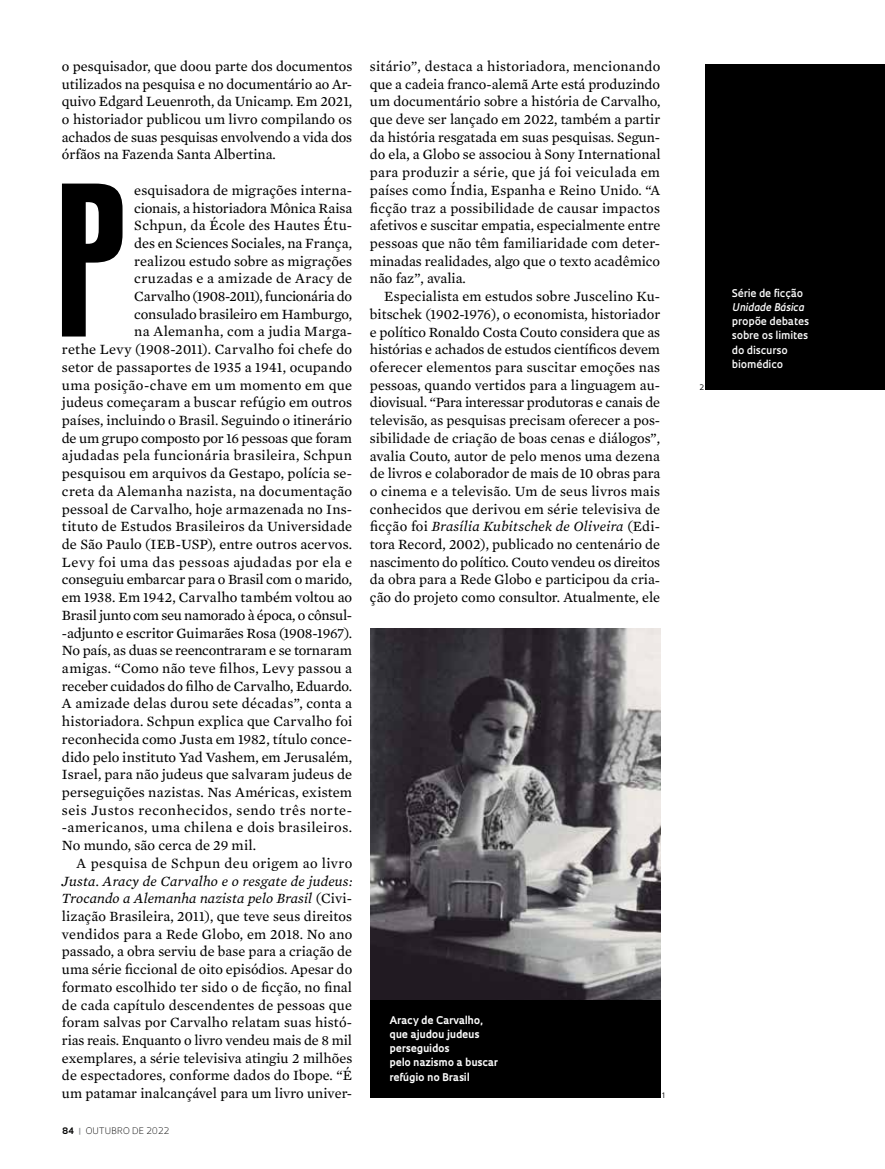
<style>
.page{position:relative;width:885px;height:1169px;background:#fff}
.page>*{position:absolute;margin:0;border:0;box-sizing:border-box;transform-origin:0 0}
.t1{font:195.45px "Swiss 924 BT Regular B";color:#000}
.t2{font:14.4px/17.7px "Mercury Text G2";color:#000;text-align:justify}
.t3{font:14.4px "Mercury Text G2";letter-spacing:.02em;color:#000}
.t4{font:14.4px "Mercury Text G2";letter-spacing:.03em;color:#000}
.t5{font:14.4px "Mercury Text G2";letter-spacing:-.02em;color:#000}
.t6{font:14.4px "Mercury Text G2";letter-spacing:.04em;color:#000}
.t7{font:700 10.35px/14.1px "Oculum";color:#fff}
.t8{font:600 10.35px/14.1px "Oculum";color:#fff}
.t9{font:italic 600 10.35px "Oculum";color:#fff}
.t10{font:300 8.7px "Oculum";letter-spacing:.015em;color:#000}
.t11{font:7.35px "Oculum";color:#000}
.s1{font-style:italic}
.s2{font-weight:700}
.s3{font-weight:700;color:#939598}
</style>
<div class="page">
<img style="left:370px;top:628px;width:290px;height:372px">
<div style="left:370px;top:1000px;width:290px;height:98px;background:#000"></div>
<div style="left:706px;top:64px;width:179px;height:326px;background:#000"></div>
<p class="t2" style="left:62px;top:56px;width:292px">o pesquisador, que doou parte dos documentos utilizados na pesquisa e no documentário ao Ar&shy;quivo Edgard Leuenroth, da Unicamp. Em 2021, o historiador publicou um livro compilando os achados de suas pesquisas envolvendo a vida dos órfãos na Fazenda Santa Albertina.</p>
<h1 class="t1" style="left:55px;top:144px;width:71px">P</h1>
<p class="t2" style="left:134px;top:180px;width:219px">esquisadora de migrações interna-</p>
<p class="t2" style="left:134px;top:198px;width:219px">cionais, a historiadora Mônica Raisa</p>
<p class="t2" style="left:134px;top:216px;width:219px">Schpun, da École des Hautes Étu-</p>
<p class="t2" style="left:134px;top:233px;width:219px">des en Sciences Sociales, na França,</p>
<p class="t2" style="left:134px;top:251px;width:219px">realizou estudo sobre as migrações</p>
<p class="t3" style="left:134px;top:268px;width:219px">cruzadas e a amizade de Aracy de</p>
<p class="t5" style="left:134px;top:286px;width:219px">Carvalho (1908-2011), funcionária do</p>
<p class="t2" style="left:134px;top:304px;width:219px">consulado brasileiro em Hamburgo,</p>
<p class="t3" style="left:134px;top:321px;width:219px">na Alemanha, com a judia Marga-</p>
<p class="t2" style="left:62px;top:340px;width:292px">rethe Levy (1908-2011). Carvalho foi chefe do</p>
<p class="t2" style="left:62px;top:357px;width:292px">setor de passaportes de 1935 a 1941, ocupando</p>
<p class="t3" style="left:62px;top:374px;width:292px">uma posição-chave em um momento em que</p>
<p class="t2" style="left:62px;top:393px;width:292px">judeus começaram a buscar refúgio em outros</p>
<p class="t2" style="left:62px;top:410px;width:292px">países, incluindo o Brasil. Seguindo o itinerário</p>
<p class="t2" style="left:62px;top:428px;width:292px">de um grupo composto por 16 pessoas que foram</p>
<p class="t3" style="left:62px;top:445px;width:292px">ajudadas pela funcionária brasileira, Schpun</p>
<p class="t2" style="left:62px;top:464px;width:292px">pesquisou em arquivos da Gestapo, polícia se-</p>
<p class="t2" style="left:62px;top:481px;width:292px">creta da Alemanha nazista, na documentação</p>
<p class="t2" style="left:62px;top:499px;width:292px">pessoal de Carvalho, hoje armazenada no Ins-</p>
<p class="t2" style="left:62px;top:517px;width:292px">tituto de Estudos Brasileiros da Universidade</p>
<p class="t2" style="left:62px;top:534px;width:292px">de São Paulo (IEB-USP), entre outros acervos.</p>
<p class="t4" style="left:62px;top:551px;width:292px">Levy foi uma das pessoas ajudadas por ela e</p>
<p class="t2" style="left:62px;top:570px;width:292px">conseguiu embarcar para o Brasil com o marido,</p>
<p class="t2" style="left:62px;top:588px;width:292px">em 1938. Em 1942, Carvalho também voltou ao</p>
<p class="t5" style="left:62px;top:604px;width:292px">Brasil junto com seu namorado à época, o cônsul-</p>
<p class="t2" style="left:62px;top:623px;width:292px">-adjunto e escritor Guimarães Rosa (1908-1967).</p>
<p class="t2" style="left:62px;top:641px;width:292px">No país, as duas se reencontraram e se tornaram</p>
<p class="t2" style="left:62px;top:658px;width:292px">amigas. “Como não teve filhos, Levy passou a</p>
<p class="t2" style="left:62px;top:676px;width:292px">receber cuidados do filho de Carvalho, Eduardo.</p>
<p class="t2" style="left:62px;top:694px;width:292px">A amizade delas durou sete décadas”, conta a</p>
<p class="t2" style="left:62px;top:711px;width:292px">historiadora. Schpun explica que Carvalho foi</p>
<p class="t2" style="left:62px;top:729px;width:292px">reconhecida como Justa em 1982, título conce-</p>
<p class="t2" style="left:62px;top:747px;width:292px">dido pelo instituto Yad Vashem, em Jerusalém,</p>
<p class="t2" style="left:62px;top:765px;width:292px">Israel, para não judeus que salvaram judeus de</p>
<p class="t2" style="left:62px;top:782px;width:292px">perseguições nazistas. Nas Américas, existem</p>
<p class="t6" style="left:62px;top:799px;width:292px">seis Justos reconhecidos, sendo três norte-</p>
<p class="t4" style="left:62px;top:817px;width:292px">-americanos, uma chilena e dois brasileiros.</p>
<p class="t2" style="left:62px;top:835px;width:196px">No mundo, são cerca de 29 mil.</p>
<p class="t4" style="left:76px;top:852px;width:277px">A pesquisa de Schpun deu origem ao livro</p>
<p class="t2" style="left:62px;top:871px;width:292px"><span class="s1">Justa. Aracy de Carvalho e o resgate de judeus:<br>Trocando a Alemanha nazista pelo Brasil</span> (Civi&shy;lização Brasileira, 2011), que teve seus direitos vendidos para a Rede Globo, em 2018. No ano passado, a obra serviu de base para a criação de uma série ficcional de oito episódios. Apesar do formato escolhido ter sido o de ficção, no final de cada capítulo descendentes de pessoas que foram salvas por Carvalho relatam suas histó&shy;rias reais. Enquanto o livro vendeu mais de 8 mil exemplares, a série televisiva atingiu 2 milhões de espectadores, conforme dados do Ibope. “É um patamar inalcançável para um livro univer-</p>
<p class="t10" style="left:62px;top:1124px;width:109px"><span class="s2">84</span> <span class="s3">|</span> OUTUBRO DE 2022</p>
<p class="t2" style="left:370px;top:56px;width:292px">sitário”, destaca a historiadora, mencionando que a cadeia franco-alemã Arte está produzindo um documentário sobre a história de Carvalho, que deve ser lançado em 2022, também a partir da história resgatada em suas pesquisas. Segun&shy;do ela, a Globo se associou à Sony International para produzir a série, que já foi veiculada em países como Índia, Espanha e Reino Unido. “A ficção traz a possibilidade de causar impactos afetivos e suscitar empatia, especialmente entre pessoas que não têm familiaridade com deter&shy;minadas realidades, algo que o texto acadêmico não faz”, avalia.</p>
<p class="t2" style="left:370px;top:287px;width:292px;text-indent:14px">Especialista em estudos sobre Juscelino Ku&shy;bitschek (1902-1976), o economista, historiador e político Ronaldo Costa Couto considera que as histórias e achados de estudos científicos devem oferecer elementos para suscitar emoções nas pessoas, quando vertidos para a linguagem au&shy;diovisual. “Para interessar produtoras e canais de televisão, as pesquisas precisam oferecer a pos&shy;sibilidade de criação de boas cenas e diálogos”, avalia Couto, autor de pelo menos uma dezena de livros e colaborador de mais de 10 obras para o cinema e a televisão. Um de seus livros mais conhecidos que derivou em série televisiva de ficção foi <span class="s1">Brasília Kubitschek de Oliveira</span> (Edi&shy;tora Record, 2002), publicado no centenário de nascimento do político. Couto vendeu os direitos da obra para a Rede Globo e participou da cria&shy;ção do projeto como consultor. Atualmente, ele</p>
<p class="t7" style="left:390px;top:1012px;width:110px">Aracy de Carvalho, que ajudou judeus perseguidos<br>pelo nazismo a buscar refúgio no Brasil</p>
<p class="t11" style="left:662px;top:1090px;width:5px">1</p>
<p class="t11" style="left:700px;top:382px;width:6px">2</p>
<p class="t8" style="left:732px;top:285px;width:73px">Série de ficção</p>
<p class="t9" style="left:732px;top:300px;width:74px">Unidade Básica</p>
<p class="t8" style="left:732px;top:314px;width:79px">propõe debates sobre os limites do discurso biomédico</p>
</div>
